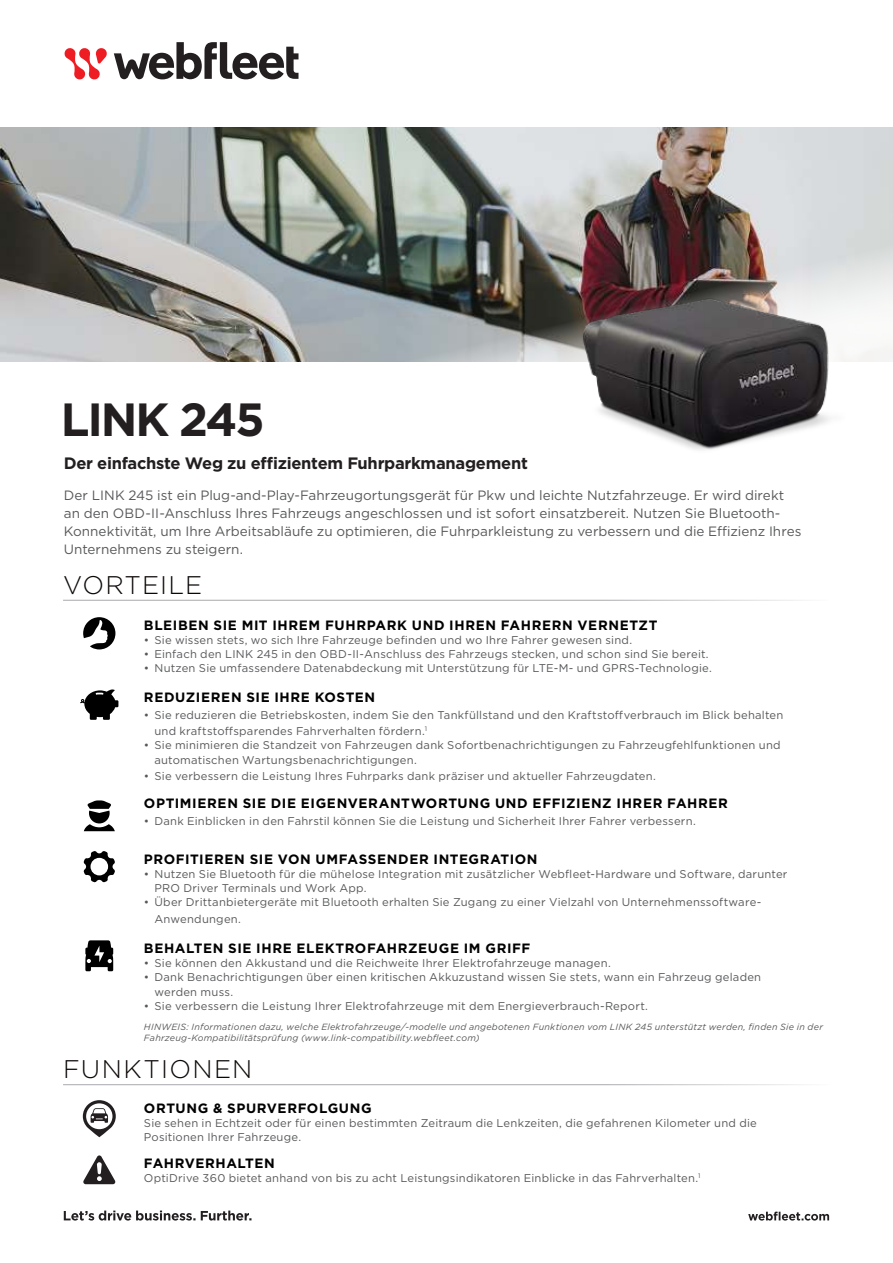
<style>
.page{position:relative;width:893px;height:1263px;background:#fff}
.page>*{position:absolute;margin:0;border:0;box-sizing:border-box;transform-origin:0 0}
.t1{font:700 46.5px "Gotham";letter-spacing:-.045em;color:#231f20}
.t2{font:300 25.5px "Gotham";letter-spacing:.045em;color:#0c0806}
.t3{font:700 16.5px "Gotham";letter-spacing:-.02em;color:#231f20}
.t4{font:13.5px/18px "Gotham";color:#57585a}
.t5{font:700 13.5px "Gotham";letter-spacing:.045em;color:#000}
.t6{font:11.25px/14.2px "Gotham";letter-spacing:.02em;color:#57585a}
.t7{font:italic 9px/10.5px "Gotham";letter-spacing:.025em;color:#57585a}
</style>
<div class="page">
<svg style="left:64px;top:1210px;width:188px;height:10px"></svg>
<svg style="left:748px;top:1211px;width:81px;height:9px"></svg>
<svg style="left:114px;top:42px;width:184px;height:37px"></svg>
<svg style="left:64px;top:48px;width:43px;height:32px"></svg>
<img style="left:0;top:128px;width:361px;height:233px">
<img style="left:361px;top:128px;width:532px;height:234px">
<svg style="left:83px;top:617px;width:32px;height:32px"></svg>
<svg style="left:80px;top:689px;width:38px;height:31px"></svg>
<svg style="left:84px;top:800px;width:31px;height:31px"></svg>
<svg style="left:84px;top:851px;width:31px;height:31px"></svg>
<svg style="left:85px;top:940px;width:28px;height:31px"></svg>
<svg style="left:83px;top:1100px;width:33px;height:37px"></svg>
<svg style="left:83px;top:1155px;width:32px;height:29px"></svg>
<img style="left:530px;top:278px;width:343px;height:172px">
<h1 class="t1" style="left:61px;top:395px;width:205px">LINK 245</h1>
<h3 class="t3" style="left:64px;top:455px;width:466px">Der einfachste Weg zu effizientem Fuhrparkmanagement</h3>
<p class="t4" style="left:64px;top:486px;width:739px">Der LINK 245 ist ein Plug-and-Play-Fahrzeugortungsgerät für Pkw und leichte Nutzfahrzeuge. Er wird direkt an den OBD-II-Anschluss Ihres Fahrzeugs angeschlossen und ist sofort einsatzbereit. Nutzen Sie Bluetooth-Konnektivität, um Ihre Arbeitsabläufe zu optimieren, die Fuhrparkleistung zu verbessern und die Effizienz Ihres Unternehmens zu steigern.</p>
<h2 class="t2" style="left:63px;top:573px;width:141px">VORTEILE</h2>
<p class="t5" style="left:144px;top:618px;width:515px">BLEIBEN SIE MIT IHREM FUHRPARK UND IHREN FAHRERN VERNETZT</p>
<p class="t6" style="left:144px;top:633px;width:490px">• Sie wissen stets, wo sich Ihre Fahrzeuge befinden und wo Ihre Fahrer gewesen sind.</p>
<p class="t6" style="left:144px;top:647px;width:566px">• Einfach den LINK 245 in den OBD-II-Anschluss des Fahrzeugs stecken, und schon sind Sie bereit.</p>
<p class="t6" style="left:144px;top:662px;width:569px">• Nutzen Sie umfassendere Datenabdeckung mit Unterstützung für LTE-M- und GPRS-Technologie.</p>
<p class="t5" style="left:144px;top:690px;width:233px">REDUZIEREN SIE IHRE KOSTEN</p>
<p class="t6" style="left:154px;top:707px;width:630px;line-height:16.5px;text-indent:-10px">• Sie reduzieren die Betriebskosten, indem Sie den Tankfüllstand und den Kraftstoffverbrauch im Blick behalten und kraftstoffsparendes Fahrverhalten fördern.<sup>1</sup></p>
<p class="t6" style="left:154px;top:738px;width:628px;text-indent:-10px">• Sie minimieren die Standzeit von Fahrzeugen dank Sofortbenachrichtigungen zu Fahrzeugfehlfunktionen und automatischen Wartungsbenachrichtigungen.</p>
<p class="t6" style="left:144px;top:769px;width:513px">• Sie verbessern die Leistung Ihres Fuhrparks dank präziser und aktueller Fahrzeugdaten.</p>
<p class="t5" style="left:144px;top:796px;width:586px">OPTIMIEREN SIE DIE EIGENVERANTWORTUNG UND EFFIZIENZ IHRER FAHRER</p>
<p class="t6" style="left:144px;top:814px;width:553px">• Dank Einblicken in den Fahrstil können Sie die Leistung und Sicherheit Ihrer Fahrer verbessern.</p>
<p class="t5" style="left:144px;top:852px;width:395px">PROFITIEREN SIE VON UMFASSENDER INTEGRATION</p>
<p class="t6" style="left:154px;top:867px;width:635px;text-indent:-10px">• Nutzen Sie Bluetooth für die mühelose Integration mit zusätzlicher Webfleet-Hardware und Software, darunter<br>PRO Driver Terminals und Work App.</p>
<p class="t6" style="left:154px;top:894px;width:608px;line-height:16.5px;text-indent:-10px">• Über Drittanbietergeräte mit Bluetooth erhalten Sie Zugang zu einer Vielzahl von Unternehmenssoftware-<br>Anwendungen.</p>
<p class="t5" style="left:144px;top:941px;width:388px">BEHALTEN SIE IHRE ELEKTROFAHRZEUGE IM GRIFF</p>
<p class="t6" style="left:144px;top:956px;width:468px">• Sie können den Akkustand und die Reichweite Ihrer Elektrofahrzeuge managen.</p>
<p class="t6" style="left:154px;top:971px;width:608px;text-indent:-10px">• Dank Benachrichtigungen über einen kritischen Akkuzustand wissen Sie stets, wann ein Fahrzeug geladen werden muss.</p>
<p class="t6" style="left:144px;top:999px;width:505px">• Sie verbessern die Leistung Ihrer Elektrofahrzeuge mit dem Energieverbrauch-Report.</p>
<p class="t7" style="left:144px;top:1022px;width:680px">HINWEIS: Informationen dazu, welche Elektrofahrzeuge/-modelle und angebotenen Funktionen vom LINK 245 unterstützt werden, finden Sie in der<br>Fahrzeug-Kompatibilitätsprüfung (www.link-compatibility.webfleet.com)</p>
<h2 class="t2" style="left:63px;top:1058px;width:191px">FUNKTIONEN</h2>
<p class="t5" style="left:144px;top:1101px;width:229px">ORTUNG &amp; SPURVERFOLGUNG</p>
<p class="t6" style="left:144px;top:1116px;width:614px">Sie sehen in Echtzeit oder für einen bestimmten Zeitraum die Lenkzeiten, die gefahrenen Kilometer und die<br>Positionen Ihrer Fahrzeuge.</p>
<p class="t5" style="left:144px;top:1156px;width:132px">FAHRVERHALTEN</p>
<p class="t6" style="left:144px;top:1171px;width:558px">OptiDrive 360 bietet anhand von bis zu acht Leistungsindikatoren Einblicke in das Fahrverhalten.<sup>1</sup></p>
</div>
